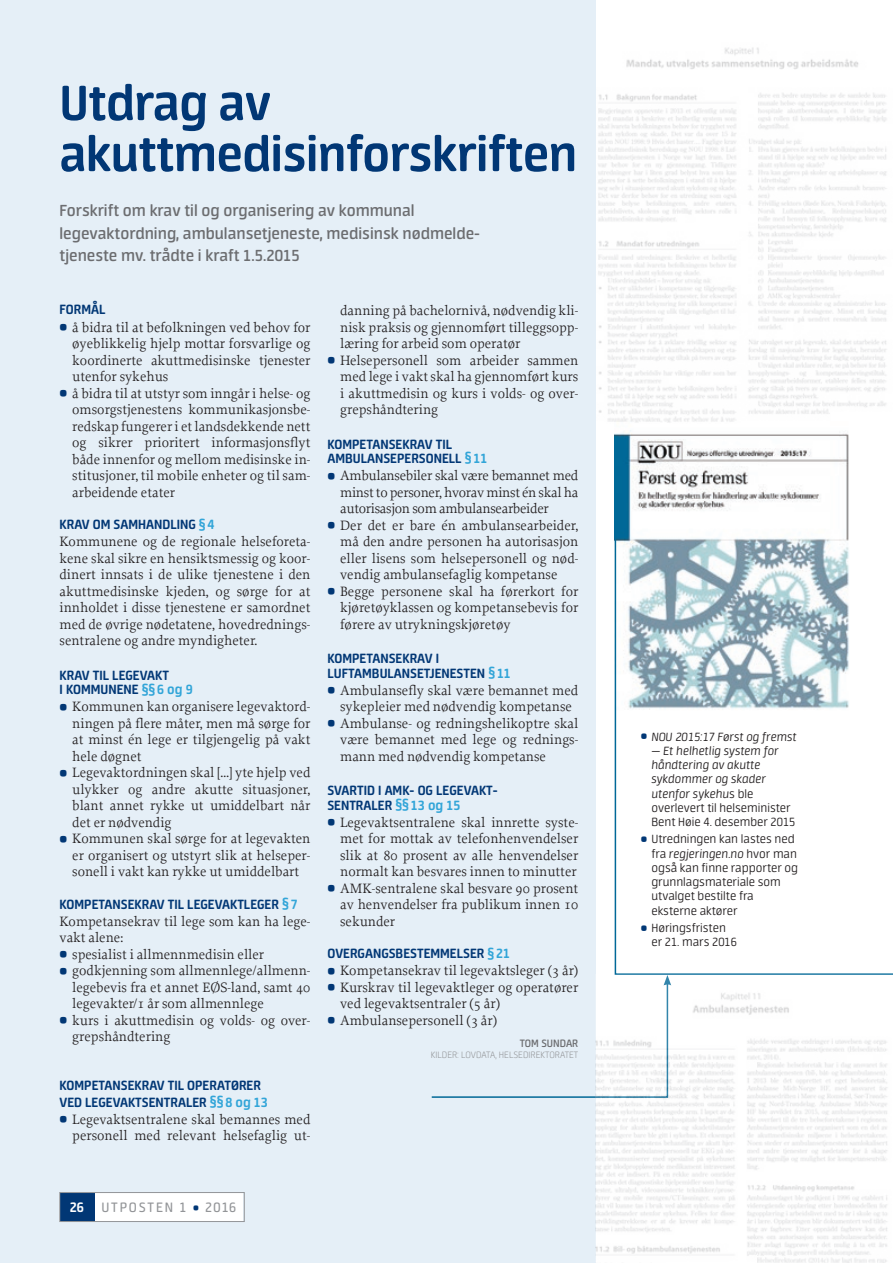
<style>
.page{position:relative;width:893px;height:1263px;background:#fff}
.page>*{position:absolute;margin:0;border:0;box-sizing:border-box;transform-origin:0 0}
.t1{font:700 55.5px/51px "Neuron";letter-spacing:-.01em;color:#013775}
.t2{font:600 18px/22.5px "Neuron";color:#6c6d70}
.t3{font:15.3px "Neuron";letter-spacing:.115em;color:#939598}
.t4{font:700 15px/14.2px "Neuron";color:#013775}
.t5{font:14.25px/16.5px "Proforma";color:#231f20;text-align:justify}
.t6{font:300 13.5px/14.2px "Neuron";color:#231f20}
.t7{font:italic 300 13.5px/14.2px "Neuron";color:#231f20}
.t8{font:600 12px "Neuron";color:#6c6d70}
.t9{font:200 10.5px "Neuron";color:#939598}
.s1{font-family:"Neuron";font-weight:800;font-size:21.75px;color:#013775}
.s2{color:#32a5d8}
.s3{font-weight:700;color:#fff}
.s4{font-weight:900;color:#013775}
.s5{font-weight:800;font-style:normal;font-size:18px;color:#013775}
.s6{font-style:normal}
.s7{font-weight:800;font-size:18px;color:#013775}
.s8{font-style:italic}
</style>
<div class="page">
<div style="left:0;top:0;width:595px;height:1263px;background:#e5eff7"></div>
<img style="left:615px;top:430px;width:234px;height:90px">
<svg style="left:614px;top:520px;width:279px;height:455px"></svg>
<svg style="left:431px;top:1096px;width:164px;height:2px"></svg>
<div style="left:60px;top:1192px;width:183px;height:29px;background:#fff"></div>
<div style="left:60px;top:1192px;width:35px;height:29px;background:#013775"></div>
<div style="left:60px;top:1192px;width:184px;height:30px;border:1px solid #939598"></div>
<img style="left:598px;top:47px;width:289px;height:376px">
<img style="left:595px;top:975px;width:293px;height:288px">
<h1 class="t1" style="left:60px;top:77px;width:519px">Utdrag av akuttmedisinforskriften</h1>
<p class="t2" style="left:60px;top:199px;width:422px">Forskrift om krav til og organisering av kommunal legevaktordning, ambulansetjeneste, medisinsk nødmelde&shy;tjeneste mv. trådte i kraft 1.5.2015</p>
<p class="t4" style="left:60px;top:303px;width:47px">FORMÅL</p>
<p class="t5" style="left:72px;top:319px;width:240px;text-indent:-13px"><span class="s1">•</span> å bidra til at befolkningen ved behov for øyeblikkelig hjelp mottar forsvarlige og koordinerte akuttmedisinske tjenester utenfor sykehus</p>
<p class="t5" style="left:72px;top:385px;width:240px;text-indent:-13px"><span class="s1">•</span> å bidra til at utstyr som inngår i helse- og omsorgstjenestens kommunikasjonsbe&shy;redskap fungerer i et landsdekkende nett og sikrer prioritert informasjonsflyt både innenfor og mellom medisinske in&shy;stitusjoner, til mobile enheter og til sam&shy;arbeidende etater</p>
<p class="t4" style="left:60px;top:517px;width:157px">KRAV OM SAMHANDLING <span class="s2">§ 4</span></p>
<p class="t5" style="left:60px;top:533px;width:252px">Kommunene og de regionale helseforeta&shy;kene skal sikre en hensiktsmessig og koor&shy;dinert innsats i de ulike tjenestene i den akuttmedisinske kjeden, og sørge for at innholdet i disse tjenestene er samordnet med de øvrige nødetatene, hovedrednings&shy;sentralene og andre myndigheter.</p>
<p class="t4" style="left:60px;top:668px;width:135px">KRAV TIL LEGEVAKT<br>I KOMMUNENE <span class="s2">§§ 6 og 9</span></p>
<p class="t5" style="left:72px;top:698px;width:240px;text-indent:-13px"><span class="s1">•</span> Kommunen kan organisere legevaktord&shy;ningen på flere måter, men må sørge for at minst én lege er tilgjengelig på vakt hele døgnet</p>
<p class="t5" style="left:72px;top:764px;width:240px;text-indent:-13px"><span class="s1">•</span> Legevaktordningen skal […] yte hjelp ved ulykker og andre akutte situasjoner, blant annet rykke ut umiddelbart når det er nødvendig</p>
<p class="t5" style="left:72px;top:830px;width:240px;text-indent:-13px"><span class="s1">•</span> Kommunen skal sørge for at legevakten er organisert og utstyrt slik at helseper&shy;sonell i vakt kan rykke ut umiddelbart</p>
<p class="t4" style="left:60px;top:897px;width:240px">KOMPETANSEKRAV TIL LEGEVAKTLEGER <span class="s2">§ 7</span></p>
<p class="t5" style="left:60px;top:913px;width:252px">Kompetansekrav til lege som kan ha lege&shy;vakt alene:</p>
<p class="t5" style="left:60px;top:946px;width:206px"><span class="s1">•</span> spesialist i allmennmedisin eller</p>
<p class="t5" style="left:72px;top:962px;width:240px;text-indent:-13px"><span class="s1">•</span> godkjenning som allmennlege/allmenn&shy;legebevis fra et annet EØS-land, samt 40 legevakter/1 år som allmennlege</p>
<p class="t5" style="left:72px;top:1012px;width:240px;text-indent:-13px"><span class="s1">•</span> kurs i akuttmedisin og volds- og over&shy;grepshåndtering</p>
<p class="t4" style="left:60px;top:1077px;width:210px;line-height:16.5px">KOMPETANSEKRAV TIL OPERATØRER<br>VED LEGEVAKTSENTRALER <span class="s2">§§ 8 og 13</span></p>
<p class="t5" style="left:60px;top:1111px;width:252px;text-align:right"><span class="s1">•</span> Legevaktsentralene skal bemannes med personell med relevant helsefaglig ut-</p>
<p class="t5" style="left:340px;top:302px;width:240px">danning på bachelornivå, nødvendig kli&shy;nisk praksis og gjennomført tilleggsopp&shy;læring for arbeid som operatør</p>
<p class="t5" style="left:340px;top:352px;width:240px;text-indent:-13px"><span class="s1">•</span> Helsepersonell som arbeider sammen med lege i vakt skal ha gjennomført kurs i akuttmedisin og kurs i volds- og over&shy;grepshåndtering</p>
<p class="t4" style="left:327px;top:437px;width:161px">KOMPETANSEKRAV TIL<br>AMBULANSEPERSONELL <span class="s2">§ 11</span></p>
<p class="t5" style="left:340px;top:467px;width:240px;text-indent:-13px"><span class="s1">•</span> Ambulansebiler skal være bemannet med minst to personer, hvorav minst én skal ha autorisasjon som ambulansearbeider</p>
<p class="t5" style="left:340px;top:517px;width:240px;text-indent:-13px"><span class="s1">•</span> Der det er bare én ambulansearbeider, må den andre personen ha autorisasjon eller lisens som helsepersonell og nød&shy;vendig ambulansefaglig kompetanse</p>
<p class="t5" style="left:340px;top:583px;width:240px;text-indent:-13px"><span class="s1">•</span> Begge personene skal ha førerkort for kjøretøyklassen og kompetansebevis for førere av utrykningskjøretøy</p>
<p class="t4" style="left:327px;top:651px;width:185px">KOMPETANSEKRAV I<br>LUFTAMBULANSETJENESTEN <span class="s2">§ 11</span></p>
<p class="t5" style="left:327px;top:682px;width:252px;text-align:center"><span class="s1">•</span> Ambulansefly skal være bemannet med sykepleier med nødvendig kompetanse</p>
<p class="t5" style="left:340px;top:715px;width:240px;text-indent:-13px"><span class="s1">•</span> Ambulanse- og redningshelikoptre skal være bemannet med lege og rednings&shy;mann med nødvendig kompetanse</p>
<p class="t4" style="left:327px;top:783px;width:172px">SVARTID I AMK- OG LEGEVAKT-<br>SENTRALER <span class="s2">§§ 13 og 15</span></p>
<p class="t5" style="left:340px;top:814px;width:240px;text-indent:-13px"><span class="s1">•</span> Legevaktsentralene skal innrette syste&shy;met for mottak av telefonhenvendelser slik at 80 prosent av alle henvendelser normalt kan besvares innen to minutter</p>
<p class="t5" style="left:340px;top:880px;width:240px;text-indent:-13px"><span class="s1">•</span> AMK-sentralene skal besvare 90 prosent av henvendelser fra publikum innen 10 sekunder</p>
<p class="t4" style="left:327px;top:946px;width:184px">OVERGANGSBESTEMMELSER <span class="s2">§ 21</span></p>
<p class="t5" style="left:327px;top:962px;width:252px"><span class="s1">•</span> Kompetansekrav til legevaktsleger (3 år)</p>
<p class="t5" style="left:340px;top:979px;width:240px;text-indent:-13px"><span class="s1">•</span> Kurskrav til legevaktleger og operatører ved legevaktsentraler (5 år)</p>
<p class="t5" style="left:327px;top:1012px;width:171px"><span class="s1">•</span> Ambulansepersonell (3 år)</p>
<p class="t8" style="left:520px;top:1037px;width:60px">TOM SUNDAR</p>
<p class="t9" style="left:431px;top:1049px;width:149px">KILDER: LOVDATA, HELSEDIREKTORATET</p>
<p class="t3" style="left:70px;top:1199px;width:168px"><span class="s3">26</span> UTPOSTEN 1 <span class="s4">•</span> 2016</p>
<p class="t7" style="left:641px;top:729px;width:157px"><span class="s5">•</span> NOU 2015:17 Først og fremst</p>
<p class="t7" style="left:651px;top:743px;width:146px">— Et helhetlig system for håndtering av akutte sykdommer og skader utenfor sykehu<span class="s6">s ble overlevert til helseminister<br>Bent Høie 4. desember 2015</span></p>
<p class="t6" style="left:651px;top:832px;width:148px;text-indent:-11px"><span class="s7">•</span> Utredningen kan lastes ned fra <span class="s8">regjeringen.no</span> hvor man også kan finne rapporter og grunnlagsmateriale som utvalget bestilte fra eksterne aktører</p>
<p class="t6" style="left:651px;top:920px;width:87px;text-indent:-11px"><span class="s7">•</span> Høringsfristen er 21. mars 2016</p>
</div>
